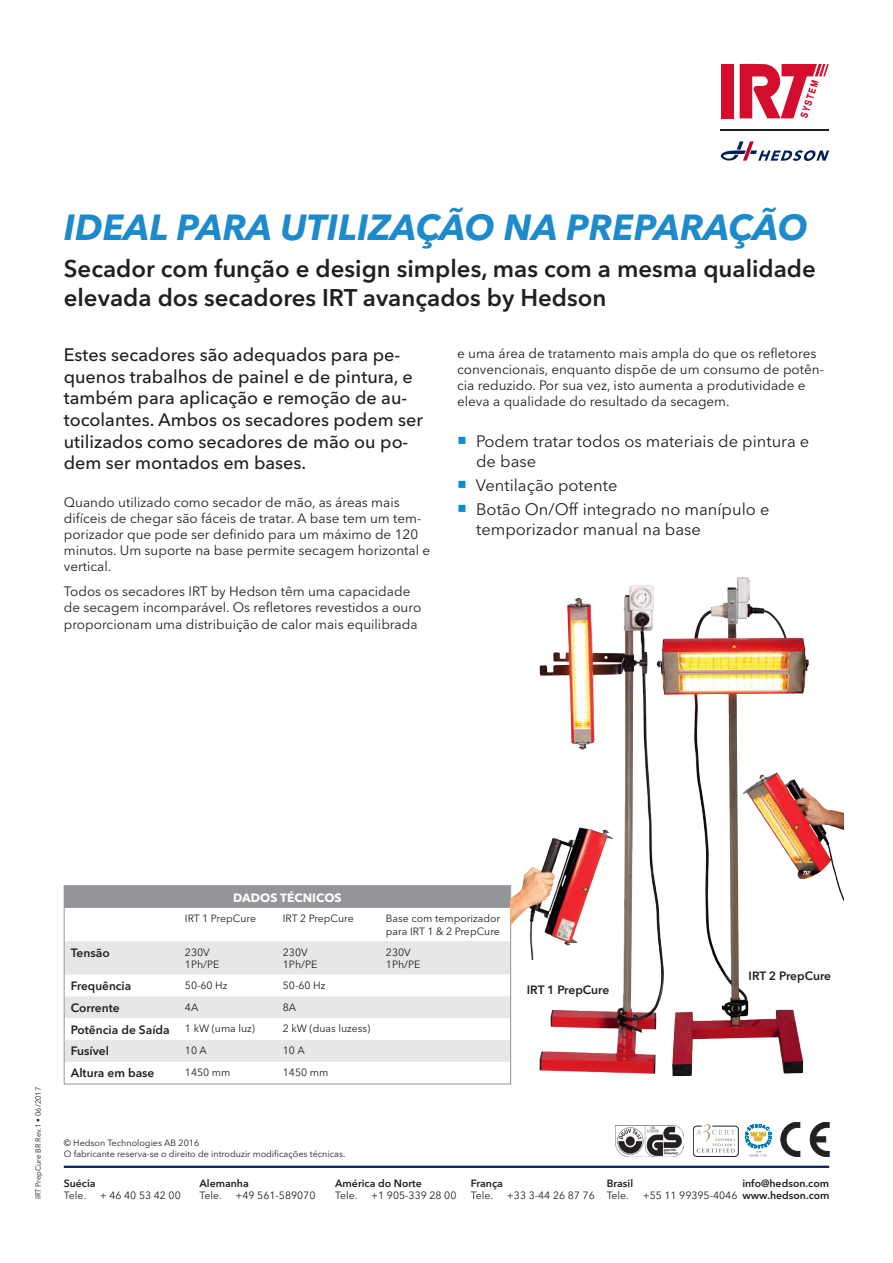
<style>
.page{position:relative;width:893px;height:1263px;background:#fff}
.page>*{position:absolute;margin:0;border:0;box-sizing:border-box;transform-origin:0 0}
.t1{font:italic 700 36px "Avenir Next LT Pro";color:#1d8acb}
.t2{font:600 24px/28.8px "Avenir Next LT Pro";color:#231f20}
.t3{font:500 18px/21.6px "Avenir Next LT Pro";color:#231f20}
.t4{font:16.5px/19.8px "Avenir Next LT Pro";color:#231f20}
.t5{font:13.5px/16.2px "Avenir Next LT Pro";color:#231f20}
.t6{font:600 12px "Avenir Next LT Pro";color:#231f20}
.t7{font:700 12px "Avenir Next LT Pro";color:#fff}
.t8{font:10.5px/12.6px "Avenir Next LT Pro";color:#231f20}
.t9{font:600 10.5px/12.6px "Avenir Next LT Pro";color:#231f20}
.t10{font:9px/10.8px "Avenir Next LT Pro";color:#231f20}
.t11{font:7.5px "Avenir Next LT Pro";color:#231f20}
</style>
<div class="page">
<hr style="left:64px;top:1166px;width:765px;height:2px;background:#00205b">
<svg style="left:720px;top:141px;width:109px;height:20px"></svg>
<div style="left:721px;top:64px;width:12px;height:54px;background:#d30d2b"></div>
<svg style="left:740px;top:64px;width:89px;height:54px"></svg>
<hr style="left:721px;top:129px;width:108px;height:1px;background:#231f20">
<svg style="left:781px;top:1122px;width:19px;height:35px"></svg>
<svg style="left:810px;top:1122px;width:19px;height:35px"></svg>
<svg style="left:696px;top:1124px;width:39px;height:28px"></svg>
<div style="left:693px;top:1126px;width:45px;height:31px;border:1px solid #231f20;border-radius:4px"></div>
<svg style="left:745px;top:1124px;width:26px;height:32px"></svg>
<div style="left:65px;top:886px;width:445px;height:22px;background:#939598"></div>
<svg style="left:66px;top:941px;width:443px;height:121px;fill:#e6e7e9"></svg>
<div style="left:64px;top:885px;width:447px;height:199px;border:1px solid #939598"></div>
<img style="left:684px;top:577px;width:125px;height:499px">
<img style="left:539px;top:585px;width:145px;height:492px">
<img style="left:615px;top:1126px;width:69px;height:30px">
<img style="left:511px;top:813px;width:121px;height:147px">
<img style="left:725px;top:761px;width:118px;height:158px">
<h1 class="t1" style="left:64px;top:205px;width:745px">IDEAL PARA UTILIZAÇÃO NA PREPARAÇÃO</h1>
<h2 class="t2" style="left:64px;top:254px;width:754px">Secador com função e design simples, mas com a mesma qualidade elevada dos secadores IRT avançados by Hedson</h2>
<h3 class="t3" style="left:64px;top:344px;width:361px">Estes secadores são adequados para pe&shy;quenos trabalhos de painel e de pintura, e também para aplicação e remoção de au&shy;tocolantes. Ambos os secadores podem ser utilizados como secadores de mão ou po&shy;dem ser montados em bases.</h3>
<p class="t5" style="left:64px;top:494px;width:368px">Quando utilizado como secador de mão, as áreas mais difíceis de chegar são fáceis de tratar. A base tem um tem&shy;porizador que pode ser definido para um máximo de 120 minutos. Um suporte na base permite secagem horizontal e vertical.</p>
<p class="t5" style="left:64px;top:583px;width:359px">Todos os secadores IRT by Hedson têm uma capacidade de secagem incomparável. Os refletores revestidos a ouro proporcionam uma distribuição de calor mais equilibrada</p>
<p class="t5" style="left:457px;top:345px;width:368px">e uma área de tratamento mais ampla do que os refletores convencionais, enquanto dispõe de um consumo de potên&shy;cia reduzido. Por sua vez, isto aumenta a produtividade e eleva a qualidade do resultado da secagem.</p>
<p class="t4" style="left:476px;top:432px;width:335px">Podem tratar todos os materiais de pintura e de base</p>
<p class="t4" style="left:476px;top:473px;width:295px;line-height:24px">Ventilação potente<br>Botão On/Off integrado no manípulo e</p>
<p class="t4" style="left:476px;top:519px;width:226px">temporizador manual na base</p>
<p class="t11" style="left:34px;top:1199px;width:114px;rotate:-90deg">IRT PrepCure BR Rev.1 • 06/2017</p>
<p class="t7" style="left:233px;top:890px;width:110px">DADOS TÉCNICOS</p>
<p class="t8" style="left:185px;top:912px;width:73px">IRT 1 PrepCure</p>
<p class="t8" style="left:283px;top:912px;width:73px">IRT 2 PrepCure</p>
<p class="t8" style="left:386px;top:912px;width:116px">Base com temporizador para IRT 1 &amp; 2 PrepCure</p>
<p class="t6" style="left:71px;top:945px;width:40px">Tensão</p>
<p class="t8" style="left:185px;top:945px;width:36px">230V<br>1Ph/PE</p>
<p class="t8" style="left:283px;top:945px;width:36px">230V<br>1Ph/PE</p>
<p class="t8" style="left:386px;top:945px;width:36px">230V<br>1Ph/PE</p>
<p class="t6" style="left:71px;top:978px;width:62px">Frequência</p>
<p class="t8" style="left:185px;top:979px;width:44px">50-60 Hz</p>
<p class="t8" style="left:283px;top:979px;width:44px">50-60 Hz</p>
<p class="t6" style="left:71px;top:1000px;width:50px">Corrente</p>
<p class="t8" style="left:185px;top:1001px;width:15px">4A</p>
<p class="t8" style="left:283px;top:1001px;width:15px">8A</p>
<p class="t6" style="left:71px;top:1022px;width:100px">Potência de Saída</p>
<p class="t8" style="left:185px;top:1022px;width:72px">1 kW (uma luz)</p>
<p class="t8" style="left:283px;top:1022px;width:89px">2 kW (duas luzess)</p>
<p class="t6" style="left:71px;top:1044px;width:40px">Fusível</p>
<p class="t8" style="left:185px;top:1044px;width:23px">10 A</p>
<p class="t8" style="left:283px;top:1044px;width:23px">10 A</p>
<p class="t6" style="left:71px;top:1066px;width:85px">Altura em base</p>
<p class="t8" style="left:185px;top:1066px;width:47px">1450 mm</p>
<p class="t8" style="left:283px;top:1066px;width:47px">1450 mm</p>
<p class="t6" style="left:527px;top:982px;width:84px">IRT 1 PrepCure</p>
<p class="t6" style="left:749px;top:969px;width:84px">IRT 2 PrepCure</p>
<p class="t10" style="left:64px;top:1137px;width:283px">© Hedson Technologies AB 2016<br>O fabricante reserva-se o direito de introduzir modificações técnicas.</p>
<p class="t9" style="left:64px;top:1176px;width:33px">Suécia</p>
<p class="t8" style="left:64px;top:1189px;width:24px">Tele.</p>
<p class="t8" style="left:100px;top:1189px;width:83px">+ 46 40 53 42 00</p>
<p class="t9" style="left:199px;top:1176px;width:51px">Alemanha</p>
<p class="t8" style="left:199px;top:1189px;width:24px">Tele.</p>
<p class="t8" style="left:235px;top:1189px;width:81px">+49 561-589070</p>
<p class="t9" style="left:335px;top:1176px;width:88px">América do Norte</p>
<p class="t8" style="left:335px;top:1189px;width:24px">Tele.</p>
<p class="t8" style="left:371px;top:1189px;width:87px">+1 905-339 28 00</p>
<p class="t9" style="left:471px;top:1176px;width:34px">França</p>
<p class="t8" style="left:471px;top:1189px;width:24px">Tele.</p>
<p class="t8" style="left:507px;top:1189px;width:89px">+33 3-44 26 87 76</p>
<p class="t9" style="left:742px;top:1176px;width:89px">info@hedson.com www.hedson.com</p>
<p class="t9" style="left:607px;top:1176px;width:28px">Brasil</p>
<p class="t8" style="left:607px;top:1189px;width:24px">Tele.</p>
<p class="t8" style="left:643px;top:1189px;width:96px">+55 11 99395-4046</p>
</div>
